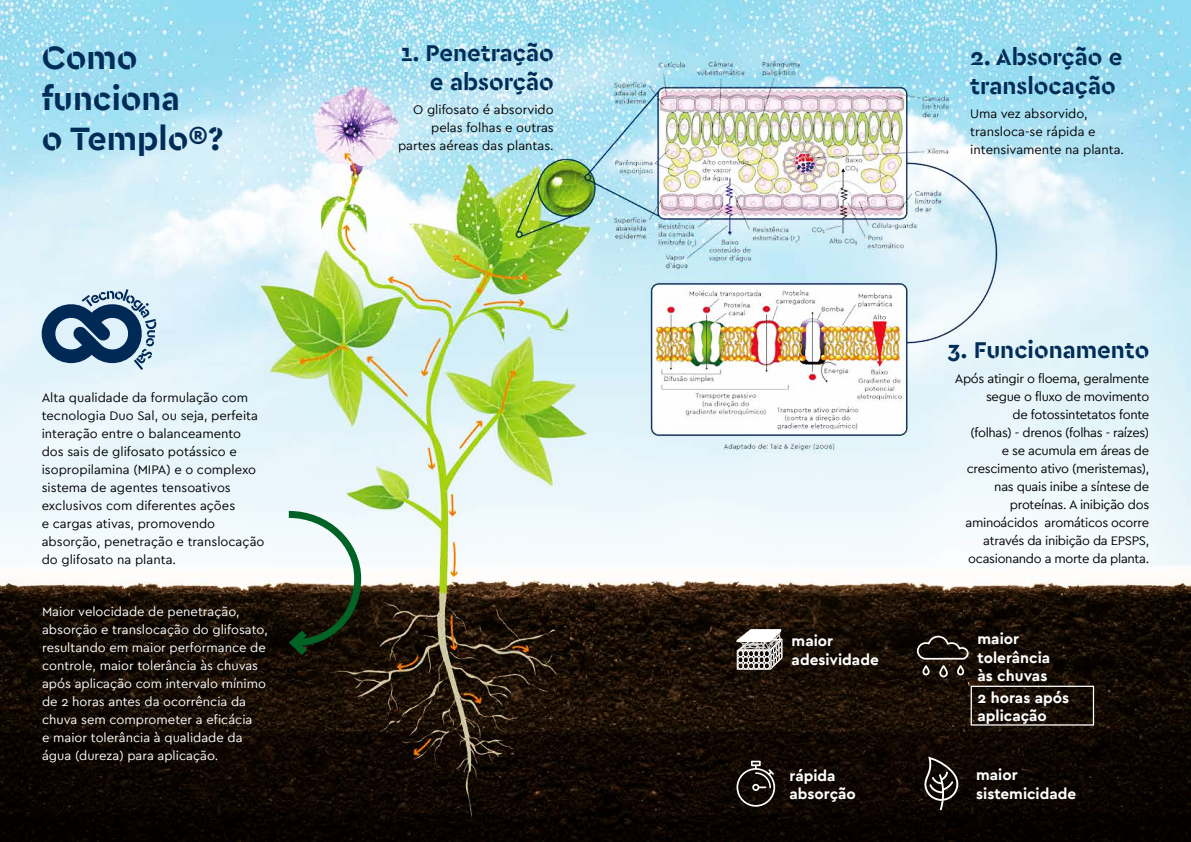
<style>
.page{position:relative;width:1191px;height:842px;background:#fff}
.page>*{position:absolute;margin:0;border:0;box-sizing:border-box;transform-origin:0 0}
.t1{font:700 34px/40.8px "Cera Stencil PRO";color:#002c58}
.t2{font:700 24px/28.8px "Cera Stencil PRO";color:#002c58;text-align:right}
.t3{font:700 15.4px/18.4px "Cera PRO";color:#fff}
.t4{font:13px/18px "Cera PRO";color:#000}
.t5{font:13px/18px "Cera PRO";letter-spacing:-.025em;color:#000;text-align:right}
.t6{font:13px/18px "Cera PRO";color:#fff}
.s1{font-family:"Cera PRO"}
</style>
<div class="page">
<img style="left:0;top:0;width:1191px;height:842px">
<svg style="left:42px;top:289px;width:114px;height:81px;background:#7895ae"></svg>
<svg style="left:282px;top:507px;width:83px;height:155px"></svg>
<svg style="left:736px;top:761px;width:39px;height:46px;background:#3c3531"></svg>
<svg style="left:924px;top:756px;width:34px;height:55px;background:#3e3935"></svg>
<svg style="left:916px;top:635px;width:53px;height:25px"></svg>
<div style="left:922px;top:665px;width:7px;height:10px;border:2px solid #fff;border-radius:3px"></div>
<div style="left:957px;top:665px;width:7px;height:10px;border:2px solid #fff;border-radius:3px"></div>
<div style="left:939px;top:665px;width:8px;height:12px;border:2px solid #fff;border-radius:3px"></div>
<div style="left:970px;top:686px;width:124px;height:40px;border:1px solid #fff"></div>
<svg style="left:736px;top:629px;width:46px;height:41px"></svg>
<h1 class="t1" style="left:42px;top:36px;width:183px">Como funciona<br>o Templo<span class="s1">®</span>?</h1>
<h2 class="t2" style="left:400px;top:37px;width:155px">1. Penetração e absorção</h2>
<h2 class="t2" style="left:970px;top:42px;width:154px;text-align:left">2. Absorção e translocação</h2>
<p class="t4" style="left:398px;top:100px;width:157px;text-align:right">O glifosato é absorvido pelas folhas e outras partes aéreas das plantas.</p>
<p class="t4" style="left:970px;top:105px;width:155px">Uma vez absorvido, transloca-se rápida e intensivamente na planta.</p>
<p class="t4" style="left:42px;top:388px;width:224px">Alta qualidade da formulação com tecnologia Duo Sal, ou seja, perfeita interação entre o balanceamento dos sais de glifosato potássico e isopropilamina (MIPA) e o complexo sistema de agentes tensoativos exclusivos com diferentes ações<br>e cargas ativas, promovendo absorção, penetração e translocação do glifosato na planta.</p>
<p class="t6" style="left:42px;top:602px;width:227px">Maior velocidade de penetração, absorção e translocação do glifosato, resultando em maior performance de controle, maior tolerância às chuvas após aplicação com intervalo mínimo de 2 horas antes da ocorrência da chuva sem comprometer a eficácia<br>e maior tolerância à qualidade da água (dureza) para aplicação.</p>
<p class="t3" style="left:791px;top:631px;width:89px">maior adesividade</p>
<h2 class="t2" style="left:947px;top:334px;width:203px">3. Funcionamento</h2>
<p class="t5" style="left:954px;top:369px;width:196px">Após atingir o floema, geralmente segue o fluxo de movimento<br>de fotossintetatos fonte<br>(folhas) - drenos (folhas - raízes)<br>e se acumula em áreas de crescimento ativo (meristemas), nas quais inibe a síntese de proteínas. A inibição dos aminoácidos aromáticos ocorre através da inibição da EPSPS, ocasionando a morte da planta.</p>
<p class="t3" style="left:977px;top:629px;width:74px">maior tolerância às chuvas</p>
<p class="t3" style="left:977px;top:687px;width:93px">2 horas após aplicação</p>
<p class="t3" style="left:789px;top:766px;width:68px">rápida absorção</p>
<p class="t3" style="left:976px;top:765px;width:102px">maior sistemicidade</p>
</div>
